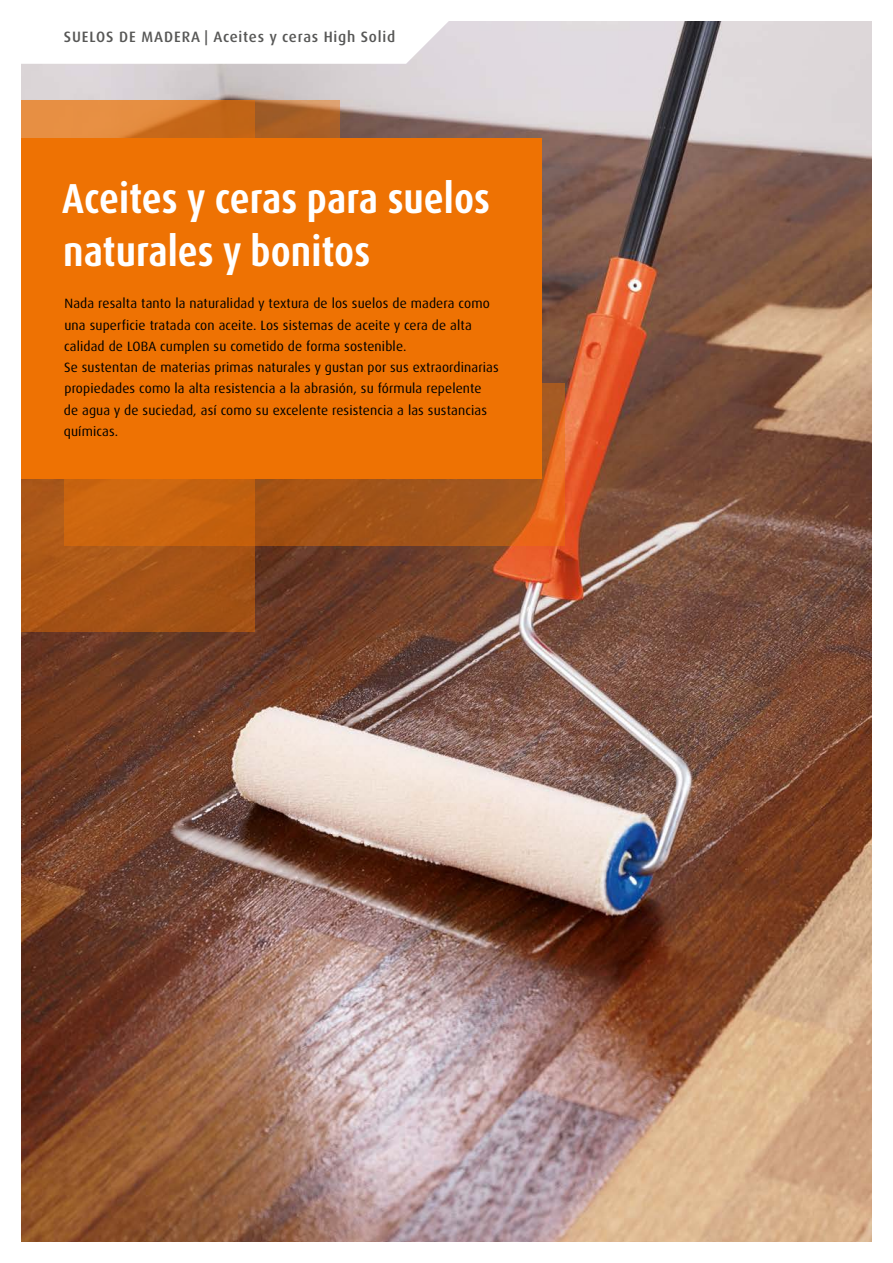
<style>
.page{position:relative;width:893px;height:1263px;background:#fff}
.page>*{position:absolute;margin:0;border:0;box-sizing:border-box;transform-origin:0 0}
.t1{font:700 condensed 42px/53.1px "Dax Pro";color:#fff}
.t2{font:500 15px "Dax Pro";letter-spacing:.05em;color:#575756}
.t3{font:13.5px/21.3px "Dax Pro";letter-spacing:.01em;color:#000}
</style>
<div class="page">
<img style="left:21px;top:21px;width:851px;height:1221px">
<svg style="left:21px;top:21px;width:449px;height:43px"></svg>
<svg style="left:255px;top:383px;width:309px;height:162px;background:#ae5719"></svg>
<svg style="left:255px;top:100px;width:85px;height:38px;background:#ad662e"></svg>
<svg style="left:21px;top:100px;width:234px;height:531px;background:#bb6119"></svg>
<div style="left:21px;top:138px;width:521px;height:340px;background:#ee7203"></div>
<p class="t2" style="left:64px;top:27px;width:333px">SUELOS DE MADERA | Aceites y ceras High Solid</p>
<h1 class="t1" style="left:62px;top:172px;width:429px">Aceites y ceras para suelos naturales y bonitos</h1>
<p class="t3" style="left:64px;top:293px;width:436px">Nada resalta tanto la naturalidad y textura de los suelos de madera como una superficie tratada con aceite. Los sistemas de aceite y cera de alta calidad de LOBA cumplen su cometido de forma sostenible.<br>Se sustentan de materias primas naturales y gustan por sus extraordinarias propiedades como la alta resistencia a la abrasión, su fórmula repelente de agua y de suciedad, así como su excelente resistencia a las sustancias químicas.</p>
</div>
